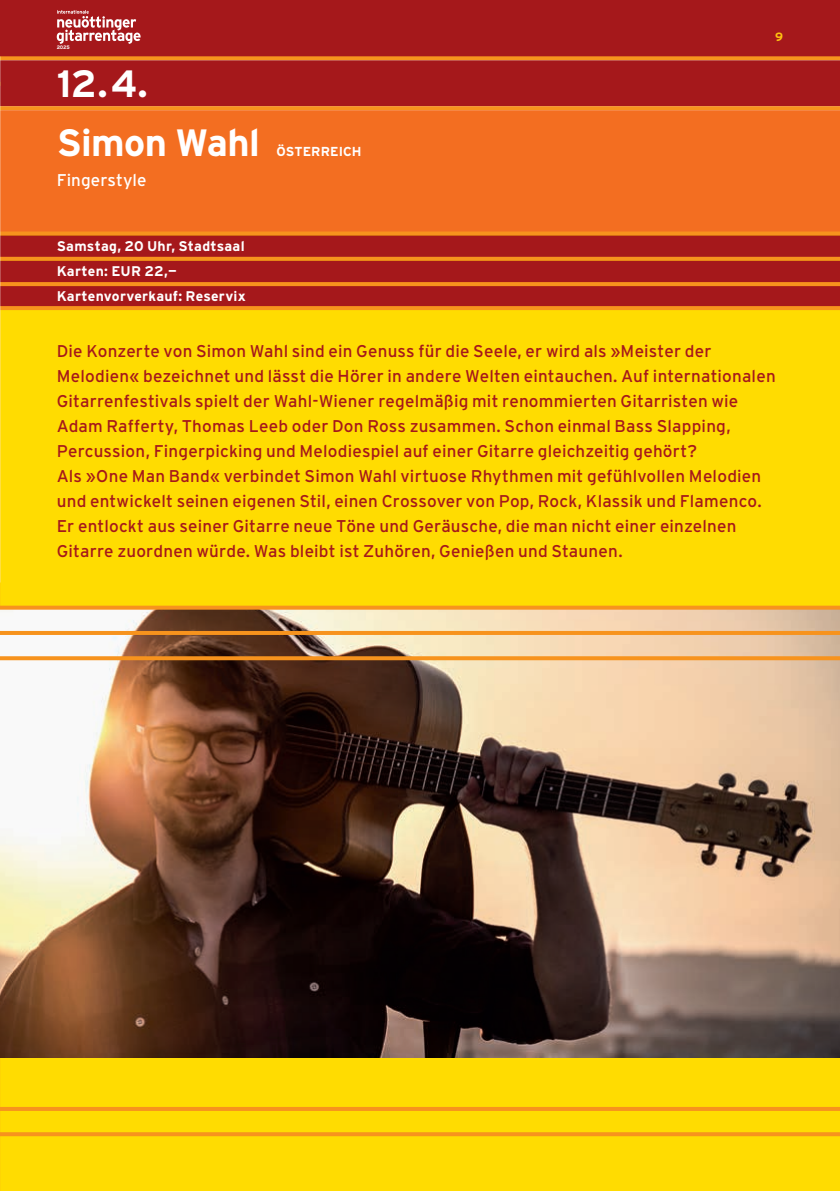
<style>
.page{position:relative;width:840px;height:1191px;background:#fff}
.page>*{position:absolute;margin:0;border:0;box-sizing:border-box;transform-origin:0 0}
.t1{font:700 38px/59px "Interstate";letter-spacing:-.015em;color:#fff}
.t2{font:17px/25px "Interstate";letter-spacing:.01em;color:#a5181b}
.t3{font:17px "Interstate";letter-spacing:.005em;color:#fff}
.t4{font:700 14px/25.2px "Interstate";letter-spacing:.02em;color:#fff}
.t5{font:700 13px "Interstate";letter-spacing:.005em;color:#fff}
.t6{font:700 12px "Interstate";color:#fec210}
.t7{font:700 5px "Interstate";color:#fff}
</style>
<div class="page">
<div style="left:0;top:0;width:839px;height:57px;background:#a5181b"></div>
<svg style="left:57px;top:10px;width:83px;height:34px"></svg>
<div style="left:0;top:193px;width:839px;height:998px;background:#ffdc01"></div>
<img style="left:0;top:609px;width:839px;height:448px">
<hr style="left:0;top:1107px;width:839px;height:4px;background:#f7931d">
<svg style="left:0;top:1132px;width:839px;height:4px;background:#f7961b"></svg>
<svg style="left:0;top:56px;width:839px;height:4px;background:#f0881c"></svg>
<div style="left:0;top:60px;width:839px;height:46px;background:#a5181b"></div>
<svg style="left:1px;top:106px;width:838px;height:4px;background:#f59424"></svg>
<div style="left:0;top:110px;width:839px;height:50px;background:#f36e21"></div>
<div style="left:0;top:145px;width:839px;height:53px;background:#f36e21"></div>
<div style="left:0;top:179px;width:839px;height:53px;background:#f36e21"></div>
<svg style="left:1px;top:231px;width:838px;height:4px;background:#f68e1d"></svg>
<div style="left:0;top:235px;width:839px;height:23px;background:#a5181b"></div>
<svg style="left:1px;top:257px;width:838px;height:4px;background:#f38f1b"></svg>
<div style="left:0;top:261px;width:839px;height:23px;background:#a5181b"></div>
<hr style="left:0;top:282px;width:839px;height:4px;background:#f7931d">
<div style="left:0;top:286px;width:839px;height:23px;background:#a5181b"></div>
<hr style="left:0;top:306px;width:839px;height:4px;background:#f7931d">
<img style="left:0;top:57px;width:1px;height:526px">
<hr style="left:0;top:585px;width:1px;height:46px;background:#a5181b">
<hr style="left:0;top:635px;width:1px;height:50px;background:#f36e21">
<hr style="left:0;top:669px;width:1px;height:53px;background:#f36e21">
<hr style="left:0;top:704px;width:1px;height:53px;background:#f36e21">
<svg style="left:0;top:756px;width:1px;height:79px"></svg>
<svg style="left:0;top:605px;width:839px;height:4px;background:#f89e18"></svg>
<hr style="left:0;top:631px;width:839px;height:4px;background:#f7931d">
<svg style="left:0;top:656px;width:839px;height:4px;background:#f39323"></svg>
<p class="t7" style="left:57px;top:45px;width:15px">2025</p>
<h1 class="t1" style="left:57px;top:53px;width:204px">12.4.<br>Simon Wahl</h1>
<p class="t3" style="left:57px;top:170px;width:91px">Fingerstyle</p>
<p class="t5" style="left:276px;top:144px;width:87px">ÖSTERREICH</p>
<p class="t4" style="left:57px;top:233px;width:190px">Samstag, 20 Uhr, Stadtsaal<br>Karten: EUR 22,—<br>Kartenvorverkauf: Reservix</p>
<p class="t6" style="left:774px;top:30px;width:9px">9</p>
<p class="t2" style="left:57px;top:338px;width:720px">Die Konzerte von Simon Wahl sind ein Genuss für die Seele, er wird als »Meister der Melodien« bezeichnet und lässt die Hörer in andere Welten eintauchen. Auf internationalen Gitarrenfestivals spielt der Wahl-Wiener regelmäßig mit renommierten Gitarristen wie Adam Rafferty, Thomas Leeb oder Don Ross zusammen. Schon einmal Bass Slapping, Percussion, Fingerpicking und Melodiespiel auf einer Gitarre gleichzeitig gehört?<br>Als »One Man Band« verbindet Simon Wahl virtuose Rhythmen mit gefühlvollen Melodien und entwickelt seinen eigenen Stil, einen Crossover von Pop, Rock, Klassik und Flamenco.<br>Er entlockt aus seiner Gitarre neue Töne und Geräusche, die man nicht einer einzelnen Gitarre zuordnen würde. Was bleibt ist Zuhören, Genießen und Staunen.</p>
</div>
